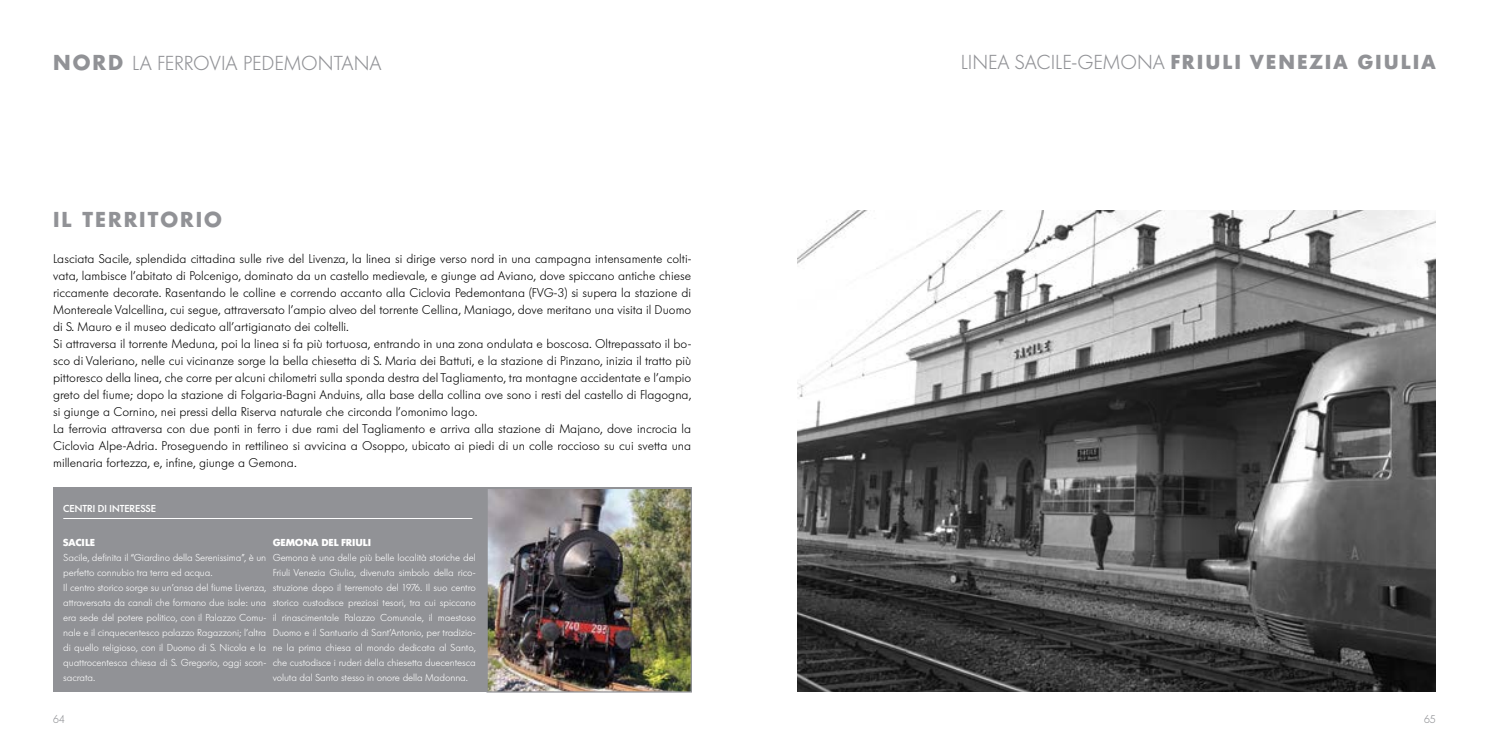
<style>
.page{position:relative;width:1489px;height:745px;background:#fff}
.page>*{position:absolute;margin:0;border:0;box-sizing:border-box;transform-origin:0 0}
.t1{font:700 20px "Futura Serie BQ";letter-spacing:.1em;color:#919296}
.t2{font:300 20px "Futura Serie BQ";color:#919296}
.t3{font:700 20px "Futura Std";letter-spacing:.1em;color:#919296}
.t4{font:300 12.5px/17px "Futura Serie BQ";color:#000}
.t5{font:300 11.25px "Futura BQ";color:#919296}
.t6{font:300 10px/15px "Futura Serie BQ";letter-spacing:-.01em;color:#fff}
.t7{font:700 10px "Futura Serie BQ";letter-spacing:-.01em;color:#fff}
.t8{font:500 10px "Futura Serie BQ";color:#fff}
.s1{font-family:"Futura Std";font-weight:700}
.s2{font-weight:300}
</style>
<div class="page">
<div style="left:53px;top:487px;width:638px;height:204px;background:#919296"></div>
<img style="left:488px;top:489px;width:202px;height:201px">
<div style="left:486px;top:487px;width:206px;height:205px;border:1px solid #919296"></div>
<hr style="left:63px;top:518px;width:409px;height:1px;background:#fff">
<img style="left:797px;top:210px;width:638px;height:481px">
<h1 class="t2" style="left:53px;top:51px;width:330px"><span class="s1">NORD</span> LA FERROVIA PEDEMONTANA</h1>
<h1 class="t3" style="left:53px;top:206px;width:170px">IL TERRITORIO</h1>
<p class="t4" style="left:53px;top:250px;width:639px">Lasciata Sacile, splendida cittadina sulle rive del Livenza, la linea si dirige verso nord in una campagna intensamente colti&shy;vata, lambisce l’abitato di Polcenigo, dominato da un castello medievale, e giunge ad Aviano, dove spiccano antiche chiese riccamente decorate. Rasentando le colline e correndo accanto alla Ciclovia Pedemontana (FVG-3) si supera la stazione di Montereale Valcellina, cui segue, attraversato l’ampio alveo del torrente Cellina, Maniago, dove meritano una visita il Duomo di S. Mauro e il museo dedicato all’artigianato dei coltelli.<br>Si attraversa il torrente Meduna, poi la linea si fa più tortuosa, entrando in una zona ondulata e boscosa. Oltrepassato il bo&shy;sco di Valeriano, nelle cui vicinanze sorge la bella chiesetta di S. Maria dei Battuti, e la stazione di Pinzano, inizia il tratto più pittoresco della linea, che corre per alcuni chilometri sulla sponda destra del Tagliamento, tra montagne accidentate e l’ampio greto del fiume; dopo la stazione di Folgaria-Bagni Anduins, alla base della collina ove sono i resti del castello di Flagogna, si giunge a Cornino, nei pressi della Riserva naturale che circonda l’omonimo lago.<br>La ferrovia attraversa con due ponti in ferro i due rami del Tagliamento e arriva alla stazione di Majano, dove incrocia la Ciclovia Alpe-Adria. Proseguendo in rettilineo si avvicina a Osoppo, ubicato ai piedi di un colle roccioso su cui svetta una millenaria fortezza, e, infine, giunge a Gemona.</p>
<p class="t8" style="left:63px;top:502px;width:94px">CENTRI DI INTERESSE</p>
<p class="t7" style="left:63px;top:535px;width:33px">SACILE</p>
<p class="t6" style="left:63px;top:549px;width:204px">Sacile, definita il “Giardino della Serenissima”, è un perfetto connubio tra terra ed acqua.<br>Il centro storico sorge su un’ansa del fiume Livenza, attraversata da canali che formano due isole: una era sede del potere politico, con il Palazzo Comu&shy;nale e il cinquecentesco palazzo Ragazzoni; l’altra di quello religioso, con il Duomo di S. Nicola e la quattrocentesca chiesa di S. Gregorio, oggi scon&shy;sacrata.</p>
<p class="t7" style="left:273px;top:535px;width:100px">GEMONA DEL FRIULI</p>
<p class="t6" style="left:273px;top:549px;width:204px;text-align:justify">Gemona è una delle più belle località storiche del Friuli Venezia Giulia, divenuta simbolo della rico&shy;struzione dopo il terremoto del 1976. Il suo centro storico custodisce preziosi tesori, tra cui spiccano il rinascimentale Palazzo Comunale, il maestoso Duomo e il Santuario di Sant’Antonio, per tradizio&shy;ne la prima chiesa al mondo dedicata al Santo, che custodisce i ruderi della chiesetta duecentesca voluta dal Santo stesso in onore della Madonna.</p>
<p class="t5" style="left:53px;top:711px;width:13px">64</p>
<h1 class="t1" style="left:960px;top:50px;width:476px"><span class="s2">LINEA SACILE-GEMONA</span> FRIULI VENEZIA GIULIA</h1>
<p class="t5" style="left:1423px;top:711px;width:13px">65</p>
</div>
